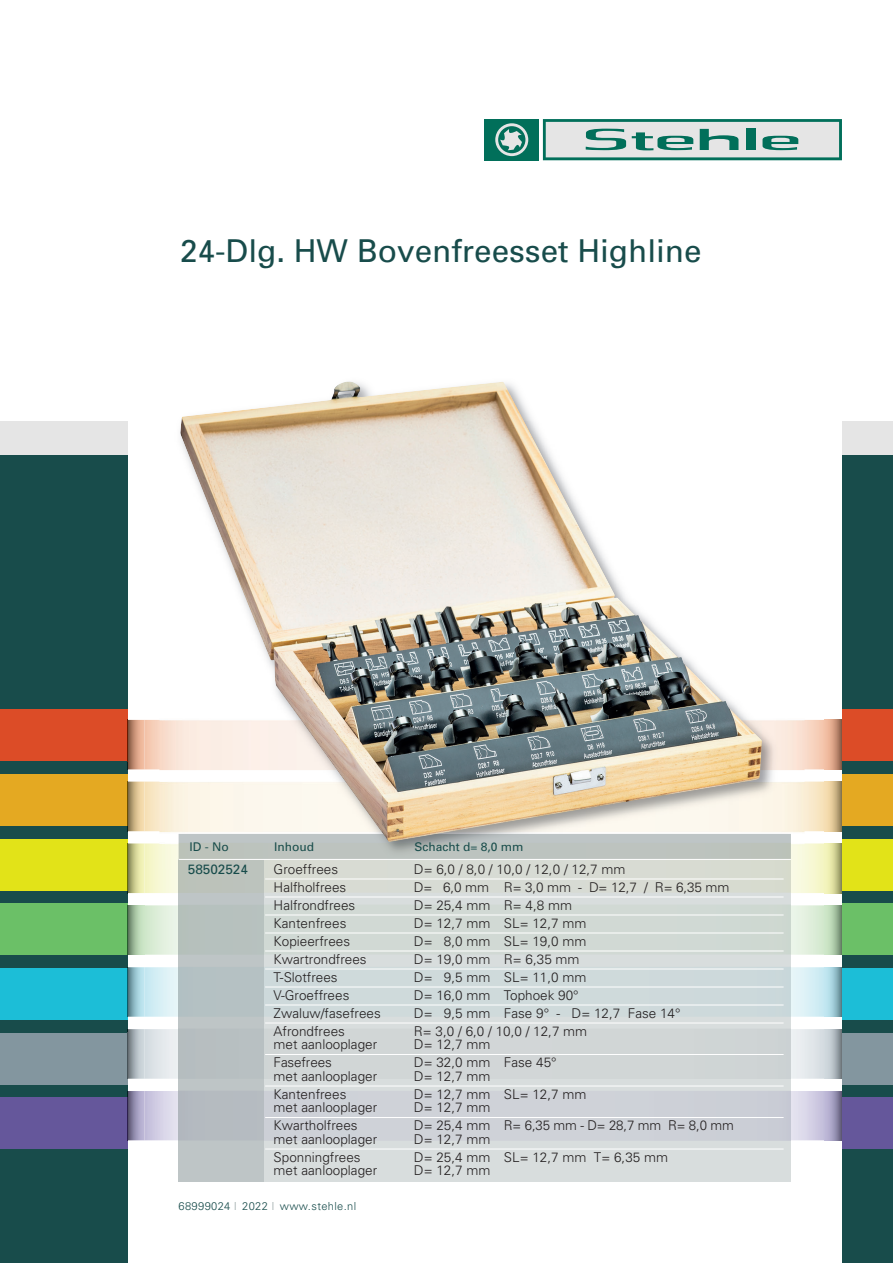
<style>
.page{position:relative;width:893px;height:1263px;background:#fff}
.page>*{position:absolute;margin:0;border:0;box-sizing:border-box;transform-origin:0 0}
.t1{font:31.5px "Univers";color:#184c4b}
.t2{font:300 13.5px "Univers";color:#231f20}
.t3{font:13.5px "Univers";color:#184c4b}
.t4{font:12px "Univers";color:#184c4b}
.t5{font:300 11.1px "Univers";letter-spacing:.03em;color:#184c4b}
.s1{color:#929fa0}
</style>
<div class="page">
<img style="left:145px;top:905px;width:34px;height:50px">
<div style="left:0;top:421px;width:128px;height:34px;background:#e5e5e5"></div>
<div style="left:0;top:455px;width:128px;height:808px;background:#184c4b"></div>
<div style="left:0;top:709px;width:128px;height:52px;background:#dc4c27"></div>
<div style="left:0;top:774px;width:128px;height:52px;background:#e4a922"></div>
<div style="left:0;top:839px;width:128px;height:51px;background:#e2e318"></div>
<div style="left:0;top:903px;width:128px;height:52px;background:#6bc067"></div>
<div style="left:0;top:968px;width:128px;height:52px;background:#1cbed7"></div>
<div style="left:0;top:1033px;width:128px;height:51px;background:#83969f"></div>
<div style="left:0;top:1097px;width:128px;height:52px;background:#65579b"></div>
<div style="left:842px;top:421px;width:51px;height:34px;background:#e5e5e5"></div>
<div style="left:842px;top:455px;width:51px;height:808px;background:#184c4b"></div>
<div style="left:842px;top:709px;width:51px;height:52px;background:#dc4c27"></div>
<div style="left:842px;top:774px;width:51px;height:52px;background:#e4a922"></div>
<div style="left:842px;top:839px;width:51px;height:51px;background:#e2e318"></div>
<div style="left:842px;top:903px;width:51px;height:52px;background:#6bc067"></div>
<div style="left:842px;top:968px;width:51px;height:52px;background:#1cbed7"></div>
<div style="left:842px;top:1033px;width:51px;height:51px;background:#83969f"></div>
<div style="left:842px;top:1097px;width:51px;height:52px;background:#65579b"></div>
<svg style="left:128px;top:720px;width:697px;height:49px;background:#e9bea7"></svg>
<img style="left:128px;top:720px;width:1px;height:41px">
<svg style="left:128px;top:782px;width:697px;height:49px;background:#ecd8b3"></svg>
<img style="left:128px;top:782px;width:1px;height:44px">
<svg style="left:128px;top:843px;width:697px;height:50px;background:#edeec5"></svg>
<img style="left:128px;top:843px;width:1px;height:47px">
<img style="left:129px;top:905px;width:16px;height:50px">
<img style="left:128px;top:905px;width:1px;height:50px">
<svg style="left:128px;top:967px;width:697px;height:50px;background:#cce7ed"></svg>
<img style="left:128px;top:968px;width:1px;height:49px">
<svg style="left:128px;top:1029px;width:697px;height:50px;background:#d8dde1"></svg>
<img style="left:128px;top:1033px;width:1px;height:46px">
<svg style="left:128px;top:1091px;width:697px;height:49px;background:#cac6dc"></svg>
<img style="left:128px;top:1097px;width:1px;height:43px">
<img style="left:825px;top:720px;width:17px;height:49px">
<img style="left:825px;top:782px;width:17px;height:49px">
<img style="left:825px;top:843px;width:17px;height:50px">
<img style="left:825px;top:905px;width:17px;height:50px">
<img style="left:825px;top:967px;width:17px;height:50px">
<img style="left:825px;top:1029px;width:17px;height:50px">
<img style="left:825px;top:1091px;width:17px;height:49px">
<div style="left:485px;top:119px;width:54px;height:41px;background:#016f5a"></div>
<svg style="left:495px;top:123px;width:33px;height:33px"></svg>
<svg style="left:543px;top:119px;width:299px;height:41px;background:#a1c1bb"></svg>
<img style="left:179px;top:869px;width:612px;height:312px">
<img style="left:159px;top:720px;width:645px;height:149px">
<img style="left:180px;top:381px;width:582px;height:461px">
<hr style="left:179px;top:859px;width:612px;height:1px;background:#fff">
<hr style="left:265px;top:879px;width:519px;height:1px;background:#fff">
<hr style="left:265px;top:897px;width:519px;height:1px;background:#fff">
<hr style="left:265px;top:915px;width:519px;height:1px;background:#fff">
<hr style="left:265px;top:933px;width:519px;height:1px;background:#fff">
<hr style="left:265px;top:951px;width:519px;height:1px;background:#fff">
<hr style="left:265px;top:969px;width:519px;height:1px;background:#fff">
<hr style="left:265px;top:987px;width:519px;height:1px;background:#fff">
<hr style="left:265px;top:1005px;width:519px;height:1px;background:#fff">
<hr style="left:265px;top:1023px;width:519px;height:1px;background:#fff">
<hr style="left:265px;top:1054px;width:519px;height:1px;background:#fff">
<hr style="left:265px;top:1086px;width:519px;height:1px;background:#fff">
<hr style="left:265px;top:1117px;width:519px;height:1px;background:#fff">
<hr style="left:265px;top:1149px;width:519px;height:1px;background:#fff">
<h1 class="t1" style="left:180px;top:240px;width:523px">24-Dlg. HW Bovenfreesset Highline</h1>
<p class="t4" style="left:189px;top:842px;width:41px">ID - No</p>
<p class="t4" style="left:274px;top:842px;width:41px">Inhoud</p>
<p class="t4" style="left:414px;top:842px;width:111px">Schacht d= 8,0 mm</p>
<p class="t2" style="left:274px;top:864px;width:66px">Groeffrees</p>
<p class="t2" style="left:414px;top:864px;width:213px">D= 6,0 / 8,0 / 10,0 / 12,0 / 12,7 mm</p>
<p class="t2" style="left:274px;top:882px;width:74px">Halfholfrees</p>
<p class="t2" style="left:414px;top:882px;width:317px">D= 6,0 mm R= 3,0 mm - D= 12,7 / R= 6,35 mm</p>
<p class="t2" style="left:274px;top:900px;width:83px">Halfrondfrees</p>
<p class="t2" style="left:414px;top:900px;width:160px">D= 25,4 mm R= 4,8 mm</p>
<p class="t2" style="left:274px;top:918px;width:74px">Kantenfrees</p>
<p class="t2" style="left:414px;top:918px;width:174px">D= 12,7 mm SL= 12,7 mm</p>
<p class="t2" style="left:274px;top:936px;width:78px">Kopieerfrees</p>
<p class="t2" style="left:414px;top:936px;width:174px">D= 8,0 mm SL= 19,0 mm</p>
<p class="t2" style="left:274px;top:954px;width:95px">Kwartrondfrees</p>
<p class="t2" style="left:414px;top:954px;width:167px">D= 19,0 mm R= 6,35 mm</p>
<p class="t2" style="left:274px;top:972px;width:66px">T-Slotfrees</p>
<p class="t2" style="left:414px;top:972px;width:174px">D= 9,5 mm SL= 11,0 mm</p>
<p class="t2" style="left:274px;top:990px;width:77px">V-Groeffrees</p>
<p class="t2" style="left:414px;top:990px;width:166px">D= 16,0 mm Tophoek 90°</p>
<p class="t2" style="left:274px;top:1008px;width:109px">Zwaluw/fasefrees</p>
<p class="t2" style="left:414px;top:1008px;width:268px">D= 9,5 mm Fase 9° - D= 12,7 Fase 14°</p>
<p class="t2" style="left:274px;top:1026px;width:73px">Afrondfrees</p>
<p class="t2" style="left:414px;top:1026px;width:175px">R= 3,0 / 6,0 / 10,0 / 12,7 mm</p>
<p class="t2" style="left:274px;top:1040px;width:105px">met aanlooplager</p>
<p class="t2" style="left:414px;top:1040px;width:78px">D= 12,7 mm</p>
<p class="t2" style="left:274px;top:1058px;width:60px">Fasefrees</p>
<p class="t2" style="left:414px;top:1058px;width:144px">D= 32,0 mm Fase 45°</p>
<p class="t2" style="left:274px;top:1071px;width:105px">met aanlooplager</p>
<p class="t2" style="left:414px;top:1071px;width:78px">D= 12,7 mm</p>
<p class="t2" style="left:274px;top:1089px;width:74px">Kantenfrees</p>
<p class="t2" style="left:414px;top:1089px;width:174px">D= 12,7 mm SL= 12,7 mm</p>
<p class="t2" style="left:274px;top:1103px;width:105px">met aanlooplager</p>
<p class="t2" style="left:414px;top:1103px;width:78px">D= 12,7 mm</p>
<p class="t2" style="left:274px;top:1121px;width:85px">Kwartholfrees</p>
<p class="t2" style="left:414px;top:1121px;width:321px">D= 25,4 mm R= 6,35 mm - D= 28,7 mm R= 8,0 mm</p>
<p class="t2" style="left:274px;top:1134px;width:105px">met aanlooplager</p>
<p class="t2" style="left:414px;top:1134px;width:78px">D= 12,7 mm</p>
<p class="t2" style="left:274px;top:1152px;width:89px">Sponningfrees</p>
<p class="t2" style="left:414px;top:1152px;width:256px">D= 25,4 mm SL= 12,7 mm T= 6,35 mm</p>
<p class="t2" style="left:274px;top:1166px;width:105px">met aanlooplager</p>
<p class="t2" style="left:414px;top:1166px;width:78px">D= 12,7 mm</p>
<p class="t3" style="left:188px;top:864px;width:62px">58502524</p>
<p class="t5" style="left:179px;top:1202px;width:179px">68999024 <span class="s1">|</span> 2022 <span class="s1">|</span> www.stehle.nl</p>
</div>
